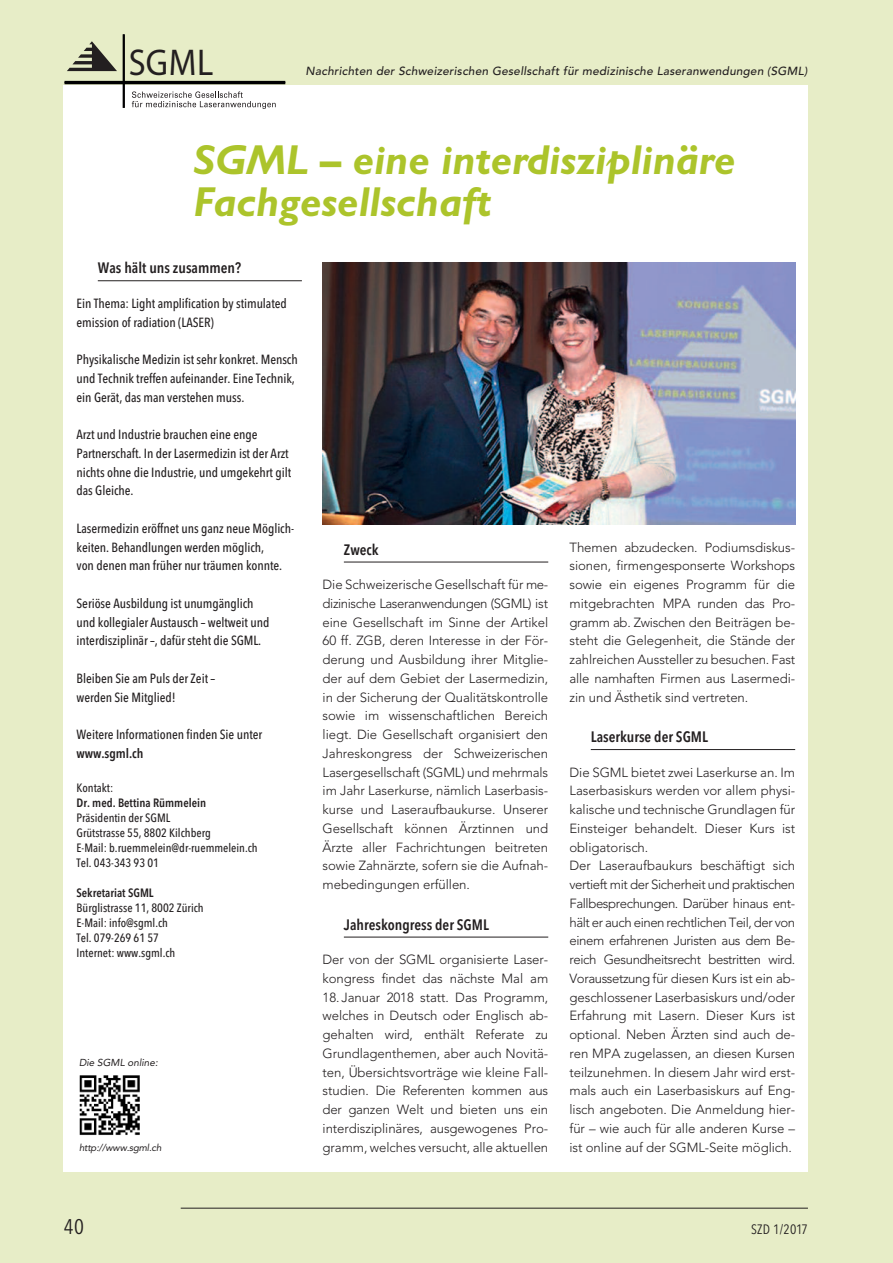
<style>
.page{position:relative;width:893px;height:1263px;background:#e7edc7}
.page>*{position:absolute;margin:0;border:0;box-sizing:border-box;transform-origin:0 0}
.t1{font:italic 700 42px/42px "Gill Sans";color:#acc42b}
.t2{font:700 37.35px "Univers";color:#231f20;scale:.92 1}
.t3{font:21px "Avenir Next Condensed";color:#231f20}
.t4{font:600 15px "Avenir Next Condensed";color:#231f20}
.t5{font:13.5px "Avenir Next Condensed";letter-spacing:.02em;color:#231f20}
.t6{font:300 13.2px/18.8px "Avenir";letter-spacing:-.005em;color:#231f20;text-align:justify}
.t7{font:500 13.2px/18.8px "Avenir Next Condensed";letter-spacing:-.005em;color:#231f20}
.t8{font:600 13.2px "Avenir Next Condensed";letter-spacing:-.005em;color:#231f20}
.t9{font:500 12px/15px "Avenir Next Condensed";color:#231f20}
.t10{font:600 12px "Avenir Next Condensed";color:#231f20}
.t11{font:italic 500 11.7px "Avenir";letter-spacing:.02em;color:#231f20}
.t12{font:italic 10.05px "Avenir";color:#231f20}
.t13{font:italic 9.75px "Avenir";letter-spacing:-.02em;color:#231f20}
</style>
<div class="page">
<div style="left:64px;top:85px;width:744px;height:1086px;background:#fff"></div>
<svg style="left:132px;top:91px;width:144px;height:18px"></svg>
<svg style="left:67px;top:41px;width:50px;height:30px"></svg>
<hr style="left:65px;top:81px;width:220px;height:3px;background:#000001">
<hr style="left:123px;top:34px;width:2px;height:74px;background:#000001">
<hr style="left:181px;top:1208px;width:627px;height:1px;background:#231f20">
<hr style="left:98px;top:280px;width:204px;height:1px;background:#231f20">
<img style="left:323px;top:263px;width:472px;height:261px">
<hr style="left:344px;top:562px;width:204px;height:1px;background:#231f20">
<hr style="left:344px;top:937px;width:204px;height:1px;background:#231f20">
<hr style="left:591px;top:749px;width:204px;height:1px;background:#231f20">
<img style="left:79px;top:1075px;width:61px;height:60px">
<h2 class="t2" style="left:129px;top:48px;width:93px">SGML</h2>
<p class="t11" style="left:306px;top:64px;width:503px">Nachrichten der Schweizerischen Gesellschaft für medizinische Laseranwendungen (SGML)</p>
<h1 class="t1" style="left:193px;top:138px;width:543px">SGML – eine interdisziplinäre<br>Fachgesellschaft</h1>
<p class="t4" style="left:98px;top:259px;width:145px">Was hält uns zusammen?</p>
<p class="t7" style="left:77px;top:294px;width:212px">Ein Thema: Light amplification by stimulated emission of radiation (LASER)</p>
<p class="t7" style="left:77px;top:350px;width:223px">Physikalische Medizin ist sehr konkret. Mensch und Technik treffen aufeinander. Eine Technik, ein Gerät, das man verstehen muss.</p>
<p class="t7" style="left:77px;top:425px;width:216px">Arzt und Industrie brauchen eine enge Partnerschaft. In der Lasermedizin ist der Arzt nichts ohne die Industrie, und umgekehrt gilt das Gleiche.</p>
<p class="t7" style="left:77px;top:519px;width:219px">Lasermedizin eröffnet uns ganz neue Möglich&shy;keiten. Behandlungen werden möglich,<br>von denen man früher nur träumen konnte.</p>
<p class="t7" style="left:77px;top:594px;width:194px">Seriöse Ausbildung ist unumgänglich und kollegialer Austausch – weltweit und interdisziplinär –, dafür steht die SGML.</p>
<p class="t7" style="left:77px;top:669px;width:140px">Bleiben Sie am Puls der Zeit – werden Sie Mitglied!</p>
<p class="t7" style="left:77px;top:725px;width:187px">Weitere Informationen finden Sie unter</p>
<p class="t8" style="left:77px;top:745px;width:68px">www.sgml.ch</p>
<p class="t9" style="left:77px;top:780px;width:38px">Kontakt:</p>
<p class="t10" style="left:77px;top:795px;width:131px">Dr. med. Bettina Rümmelein</p>
<p class="t9" style="left:77px;top:810px;width:183px">Präsidentin der SGML<br>Grütstrasse 55, 8802 Kilchberg<br>E-Mail: b.ruemmelein@dr-ruemmelein.ch<br>Tel. 043-343 93 01</p>
<p class="t10" style="left:77px;top:885px;width:79px">Sekretariat SGML</p>
<p class="t9" style="left:77px;top:900px;width:129px">Bürglistrasse 11, 8002 Zürich<br>E-Mail: info@sgml.ch<br>Tel. 079-269 61 57<br>Internet: www.sgml.ch</p>
<p class="t12" style="left:79px;top:1056px;width:80px">Die SGML online:</p>
<p class="t13" style="left:79px;top:1142px;width:84px">http://www.sgml.ch</p>
<p class="t4" style="left:344px;top:540px;width:36px">Zweck</p>
<p class="t6" style="left:323px;top:575px;width:227px">Die Schweizerische Gesellschaft für me&shy;dizinische Laseranwendungen (SGML) ist eine Gesellschaft im Sinne der Artikel 60 ff. ZGB, deren Interesse in der För&shy;derung und Ausbildung ihrer Mitglie&shy;der auf dem Gebiet der Lasermedizin, in der Sicherung der Qualitätskontrolle sowie im wissenschaftlichen Bereich liegt. Die Gesellschaft organisiert den Jahreskongress der Schweizerischen Lasergesellschaft (SGML) und mehrmals im Jahr Laserkurse, nämlich Laserbasis&shy;kurse und Laseraufbaukurse. Unserer Gesellschaft können Ärztinnen und Ärzte aller Fachrichtungen beitreten sowie Zahnärzte, sofern sie die Aufnah&shy;mebedingungen erfüllen.</p>
<p class="t4" style="left:344px;top:915px;width:147px">Jahreskongress der SGML</p>
<p class="t6" style="left:323px;top:950px;width:227px">Der von der SGML organisierte Laser&shy;kongress findet das nächste Mal am</p>
<p class="t6" style="left:323px;top:988px;width:227px">18. Januar 2018 statt. Das Programm, welches in Deutsch oder Englisch ab&shy;gehalten wird, enthält Referate zu Grundlagenthemen, aber auch Novitä&shy;ten, Übersichtsvorträge wie kleine Fall&shy;studien. Die Referenten kommen aus der ganzen Welt und bieten uns ein interdisziplinäres, ausgewogenes Pro&shy;gramm, welches versucht, alle aktuellen</p>
<p class="t6" style="left:569px;top:538px;width:227px">Themen abzudecken. Podiumsdiskus&shy;sionen, firmengesponserte Workshops sowie ein eigenes Programm für die mitgebrachten MPA runden das Pro&shy;gramm ab. Zwischen den Beiträgen be&shy;steht die Gelegenheit, die Stände der zahlreichen Aussteller zu besuchen. Fast alle namhaften Firmen aus Lasermedi&shy;zin und Ästhetik sind vertreten.</p>
<p class="t4" style="left:591px;top:728px;width:119px">Laserkurse der SGML</p>
<p class="t6" style="left:569px;top:763px;width:227px;text-align:left">Die SGML bietet zwei Laserkurse an. Im Laserbasiskurs werden vor allem physi&shy;kalische und technische Grundlagen für Einsteiger behandelt. Dieser Kurs ist obligatorisch.<br>Der Laseraufbaukurs beschäftigt sich vertieft mit der Sicherheit und praktischen Fallbesprechungen. Darüber hinaus ent&shy;hält er auch einen rechtlichen Teil, der von einem erfahrenen Juristen aus dem Be&shy;reich Gesundheitsrecht bestritten wird.<br>Voraussetzung für diesen Kurs ist ein ab&shy;geschlossener Laserbasiskurs und/oder Erfahrung mit Lasern. Dieser Kurs ist optional. Neben Ärzten sind auch de&shy;ren MPA zugelassen, an diesen Kursen teilzunehmen. In diesem Jahr wird erst&shy;mals auch ein Laserbasiskurs auf Eng&shy;lisch angeboten. Die Anmeldung hier&shy;für – wie auch für alle anderen Kurse – ist online auf der SGML-Seite möglich.</p>
<h3 class="t3" style="left:64px;top:1214px;width:22px">40</h3>
<p class="t5" style="left:751px;top:1221px;width:58px">SZD 1/2017</p>
</div>
